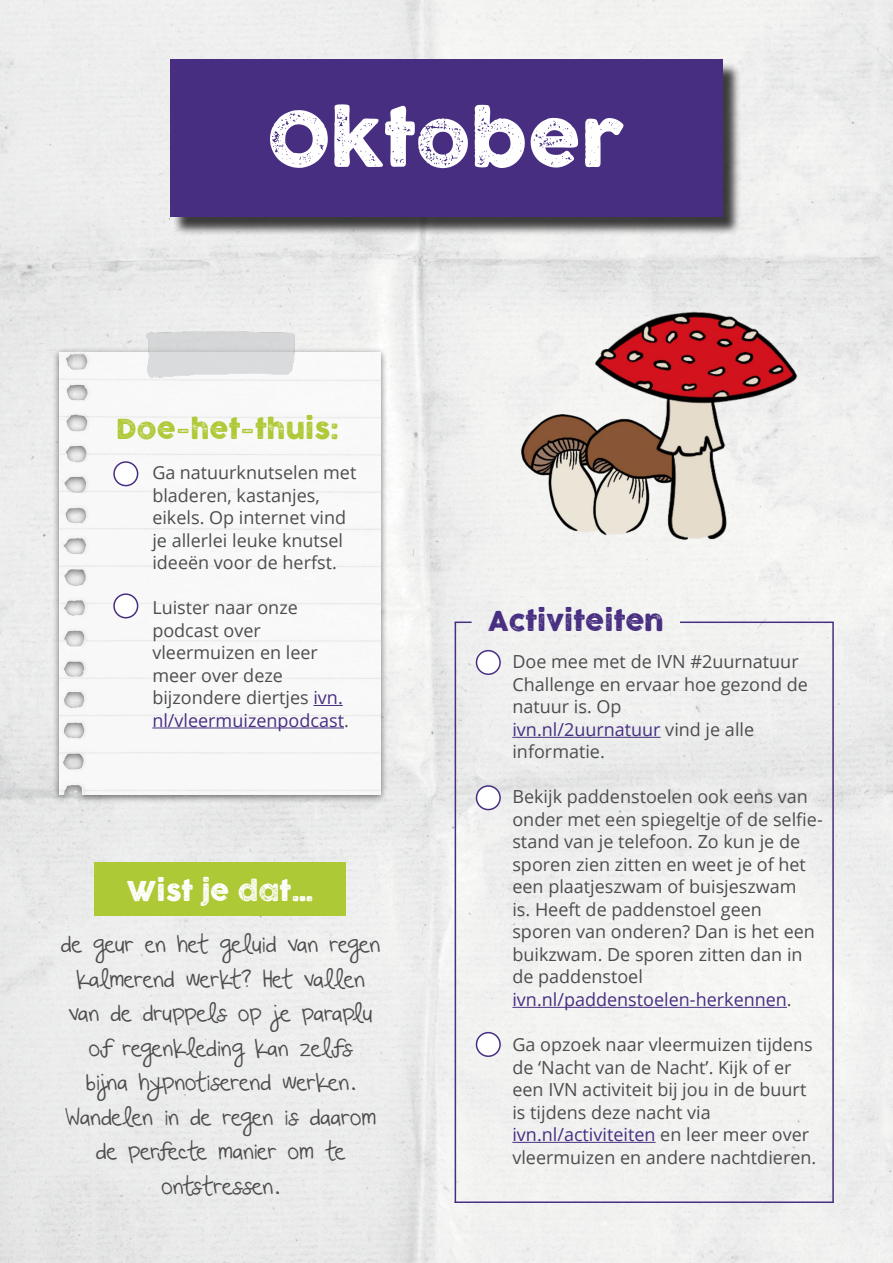
<style>
.page{position:relative;width:893px;height:1263px;background:#fff}
.page>*{position:absolute;margin:0;border:0;box-sizing:border-box;transform-origin:0 0}
.t1{font:75px "COCOGOOSELETTERPRESS";color:#fff}
.t2{font:27px "COCOGOOSELETTERPRESS";color:#aec936}
.t3{font:27px "COCOGOOSELETTERPRESS";color:#472e81}
.t4{font:27px "COCOGOOSELETTERPRESS";color:#fff}
.t5{font:22.5px/34.5px "Beautiful Every Time";color:#4d4d4f;text-align:center}
.t6{font:18px/22.5px "Open Sans";color:#4d4d4f}
.s1{color:#472e81}
</style>
<div class="page">
<img style="left:0;top:0;width:893px;height:1263px">
<img style="left:498px;top:398px;width:66px;height:155px">
<div style="left:94px;top:862px;width:252px;height:54px;background:#aec936"></div>
<div style="left:53px;top:347px;width:335px;height:457px;background:#000;opacity:.51"></div>
<img style="left:60px;top:352px;width:321px;height:443px">
<hr style="left:455px;top:622px;width:1px;height:581px;background:#472e81">
<hr style="left:832px;top:622px;width:2px;height:581px;background:#472e81">
<hr style="left:680px;top:621px;width:154px;height:2px;background:#472e81">
<svg style="left:455px;top:621px;width:17px;height:2px"></svg>
<hr style="left:455px;top:1201px;width:379px;height:2px;background:#472e81">
<div style="left:172px;top:62px;width:569px;height:174px;background:#000;opacity:.75"></div>
<div style="left:170px;top:60px;width:552px;height:157px;background:#472e81"></div>
<img style="left:564px;top:286px;width:259px;height:280px">
<img style="left:122px;top:315px;width:206px;height:74px">
<hr style="left:512px;top:737px;width:149px;height:1px;background:#472e81">
<hr style="left:512px;top:1007px;width:275px;height:1px;background:#472e81">
<hr style="left:512px;top:1142px;width:144px;height:1px;background:#472e81">
<div style="left:114px;top:462px;width:24px;height:24px;background:#fff;border-radius:50%"></div>
<div style="left:113px;top:461px;width:25px;height:25px;border:2px solid #472e81;border-radius:50%"></div>
<div style="left:114px;top:594px;width:24px;height:24px;background:#fff;border-radius:50%"></div>
<div style="left:113px;top:593px;width:25px;height:25px;border:2px solid #472e81;border-radius:50%"></div>
<div style="left:476px;top:651px;width:24px;height:23px;background:#fff;border-radius:50%"></div>
<div style="left:476px;top:650px;width:25px;height:25px;border:2px solid #472e81;border-radius:50%"></div>
<div style="left:476px;top:786px;width:24px;height:23px;background:#fff;border-radius:50%"></div>
<div style="left:476px;top:785px;width:25px;height:25px;border:2px solid #472e81;border-radius:50%"></div>
<hr style="left:313px;top:705px;width:30px;height:1px;background:#472e81">
<hr style="left:152px;top:727px;width:192px;height:1px;background:#472e81">
<div style="left:476px;top:1033px;width:24px;height:23px;background:#fff;border-radius:50%"></div>
<div style="left:476px;top:1032px;width:25px;height:25px;border:2px solid #472e81;border-radius:50%"></div>
<h1 class="t1" style="left:267px;top:97px;width:359px">Oktober</h1>
<h2 class="t2" style="left:116px;top:414px;width:224px">Doe-het-thuis:</h2>
<p class="t6" style="left:152px;top:461px;width:206px">Ga natuurknutselen met bladeren, kastanjes, eikels. Op internet vind je allerlei leuke knutsel ideeën voor de herfst.</p>
<p class="t6" style="left:152px;top:596px;width:198px">Luister naar onze podcast over vleermuizen en leer meer over deze bijzondere diertjes <span class="s1">ivn. nl/vleermuizenpodcast</span>.</p>
<h2 class="t4" style="left:127px;top:876px;width:187px">Wist je dat…</h2>
<p class="t5" style="left:61px;top:927px;width:321px">de geur en het geluid van regen kalmerend werkt? Het vallen van de druppels op je paraplu of regenkleding kan zelfs<br>bijna hypnotiserend werken.<br>Wandelen in de regen is daarom de perfecte manier om te ontstressen.</p>
<h2 class="t3" style="left:488px;top:606px;width:177px">Activiteiten</h2>
<p class="t6" style="left:512px;top:650px;width:297px">Doe mee met de IVN #2uurnatuur<br>Challenge en ervaar hoe gezond de natuur is. Op<br><span class="s1">ivn.nl/2uurnatuur</span> vind je alle informatie.</p>
<p class="t6" style="left:512px;top:785px;width:312px">Bekijk paddenstoelen ook eens van onder met een spiegeltje of de selfie&shy;stand van je telefoon. Zo kun je de sporen zien zitten en weet je of het een plaatjeszwam of buisjeszwam<br>is. Heeft de paddenstoel geen sporen van onderen? Dan is het een buikzwam. De sporen zitten dan in de paddenstoel <span class="s1">ivn.nl/paddenstoelen-herkennen</span>.</p>
<p class="t6" style="left:512px;top:1033px;width:305px">Ga opzoek naar vleermuizen tijdens de ‘Nacht van de Nacht’. Kijk of er een IVN activiteit bij jou in de buurt is tijdens deze nacht via <span class="s1">ivn.nl/activiteiten</span> en leer meer over vleermuizen en andere nachtdieren.</p>
</div>
